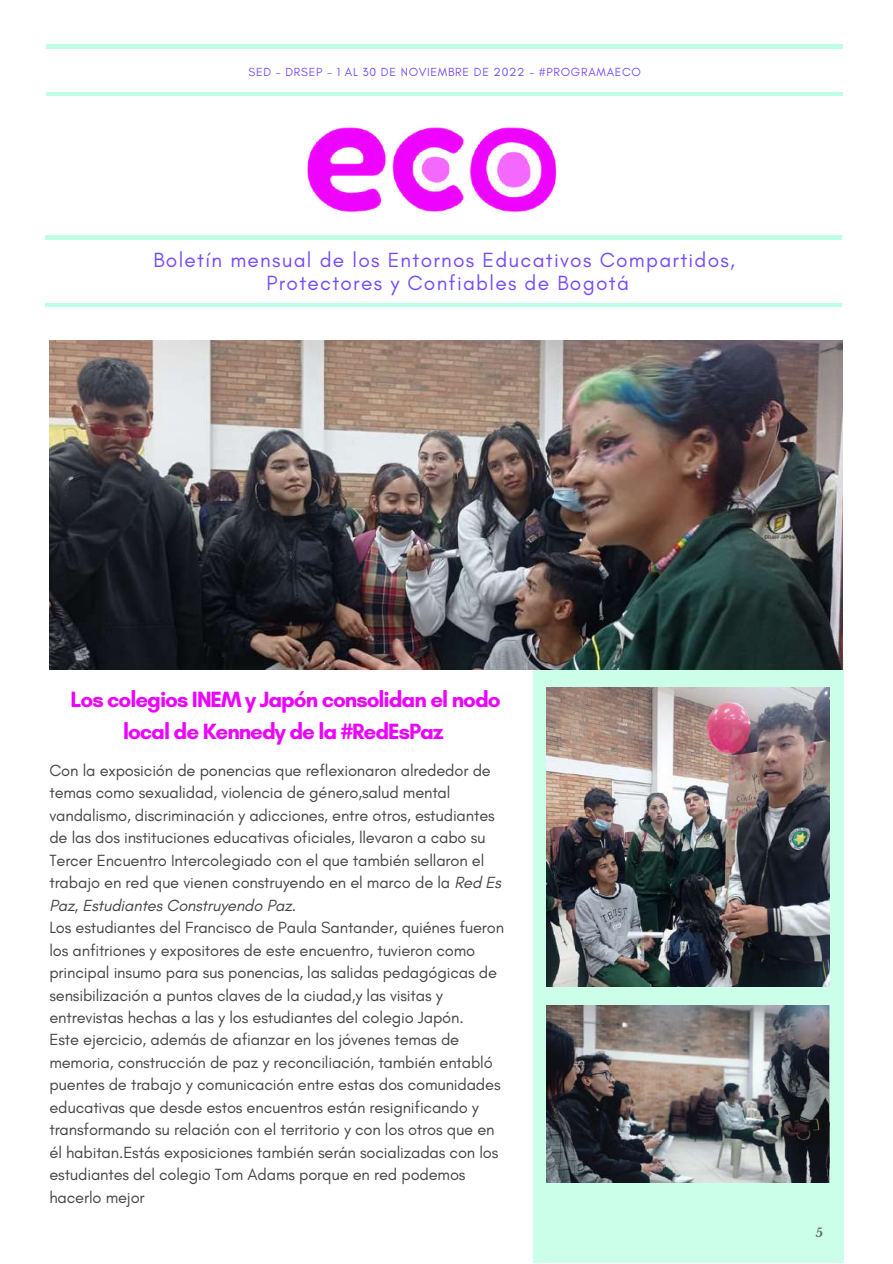
<style>
.page{position:relative;width:893px;height:1264px;background:#fff}
.page>*{position:absolute;margin:0;border:0;box-sizing:border-box;transform-origin:0 0}
.t1{font:700 22.5px/31.5px "Glacial Indifference";letter-spacing:-.045em;color:#ec03ff;text-align:center}
.t2{font:21px/23.5px "Glacial Indifference";letter-spacing:.06em;color:#784bff;text-align:center}
.t3{font:16.5px/22.5px "Glacial Indifference";letter-spacing:-.01em;color:#464544}
.t4{font:12px "Glacial Indifference";letter-spacing:.06em;color:#784bff}
.t5{font:700 12px "Libre Baskerville";color:#666}
.s1{font-style:italic}
</style>
<div class="page">
<hr style="left:47px;top:92px;width:795px;height:4px;background:#bfffe4">
<hr style="left:47px;top:45px;width:795px;height:3px;background:#7fffc9">
<div style="left:532px;top:657px;width:311px;height:605px;background:#cbffe9"></div>
<img style="left:547px;top:687px;width:282px;height:299px">
<img style="left:49px;top:340px;width:793px;height:330px">
<img style="left:307px;top:127px;width:250px;height:86px">
<hr style="left:45px;top:236px;width:796px;height:3px;background:#7fffc9">
<hr style="left:45px;top:303px;width:796px;height:4px;background:#bfffe4">
<img style="left:547px;top:1005px;width:281px;height:177px">
<p class="t4" style="left:248px;top:65px;width:394px">SED - DRSEP - 1 AL 30 DE NOVIEMBRE DE 2022 - #PROGRAMAECO</p>
<p class="t2" style="left:153px;top:248px;width:583px">Boletín mensual de los Entornos Educativos Compartidos,<br>Protectores y Confiables de Bogotá</p>
<h1 class="t1" style="left:71px;top:683px;width:431px">Los colegios INEM y Japón consolidan el nodo local de Kennedy de la #RedEsPaz</h1>
<p class="t3" style="left:49px;top:758px;width:456px">Con la exposición de ponencias que reflexionaron alrededor de temas como sexualidad, violencia de género,salud mental vandalismo, discriminación y adicciones, entre otros, estudiantes de las dos instituciones educativas oficiales, llevaron a cabo su Tercer Encuentro Intercolegiado con el que también sellaron el trabajo en red que vienen construyendo en el marco de la <span class="s1">Red Es Paz, Estudiantes Construyendo Paz</span>.<br>Los estudiantes del Francisco de Paula Santander, quiénes fueron los anfitriones y expositores de este encuentro, tuvieron como principal insumo para sus ponencias, las salidas pedagógicas de sensibilización a puntos claves de la ciudad,y las visitas y entrevistas hechas a las y los estudiantes del colegio Japón.<br>Este ejercicio, además de afianzar en los jóvenes temas de memoria, construcción de paz y reconciliación, también entabló puentes de trabajo y comunicación entre estas dos comunidades educativas que desde estos encuentros están resignificando y transformando su relación con el territorio y con los otros que en él habitan.Estás exposiciones también serán socializadas con los estudiantes del colegio Tom Adams porque en red podemos hacerlo mejor</p>
<p class="t5" style="left:815px;top:1225px;width:9px">5</p>
</div>
